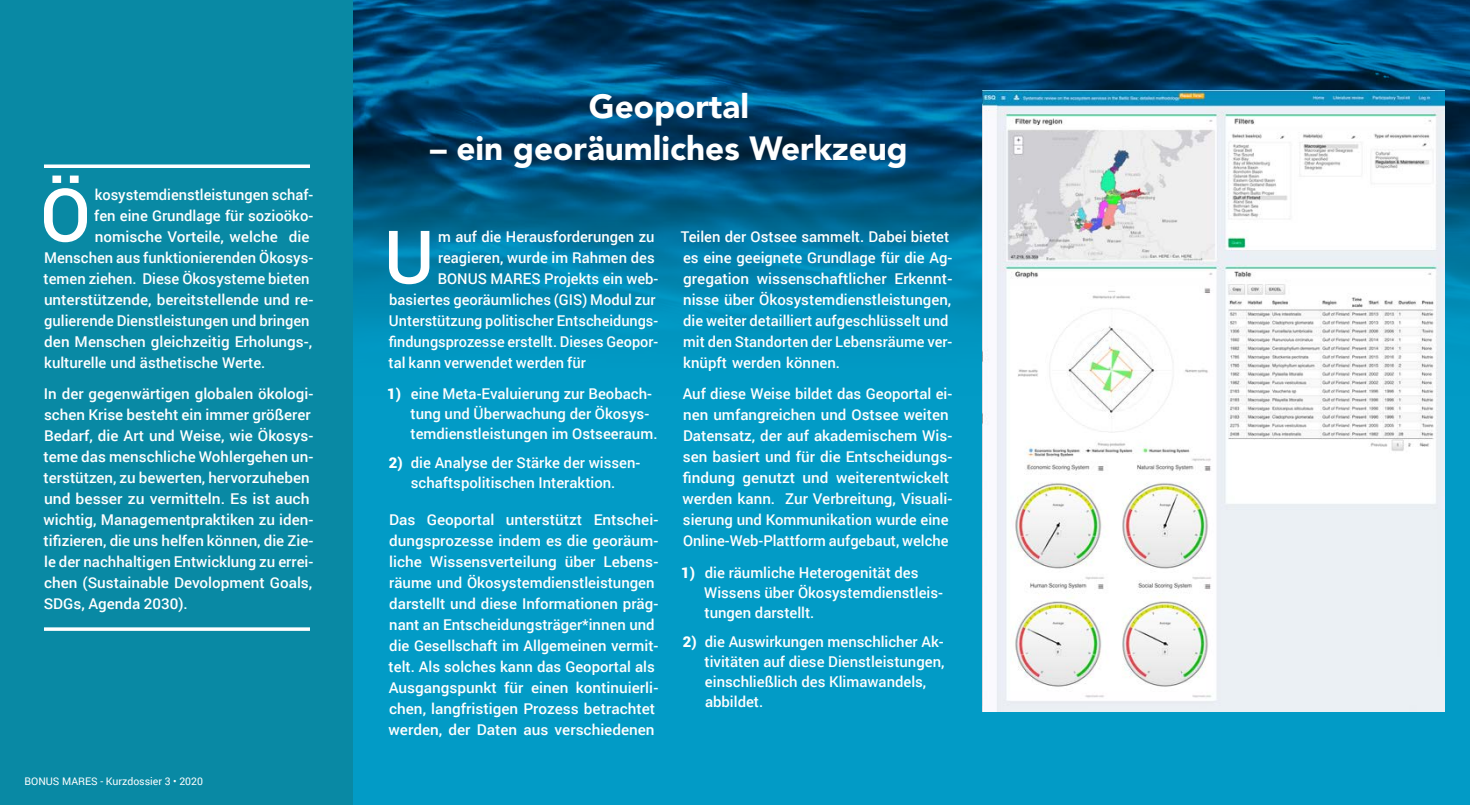
<style>
.page{position:relative;width:1470px;height:805px;background:#fff}
.page>*{position:absolute;margin:0;border:0;box-sizing:border-box;transform-origin:0 0}
.t1{font:500 73.94px "Roboto";color:#fff}
.t2{font:900 33.25px "Avenir";color:#fff}
.t3{font:500 14.88px/21px "Roboto";color:#fff}
.t4{font:500 14.88px "Roboto";color:#fff;scale:1.05 1}
.t5{font:900 14.88px "Roboto";color:#fff}
.t6{font:10.5px "Roboto";color:#fff}
</style>
<div class="page">
<div style="left:0;top:0;width:354px;height:805px;background:#0989a4"></div>
<div style="left:354px;top:0;width:1116px;height:805px;background:#029bc6"></div>
<img style="left:354px;top:0;width:1116px;height:395px">
<svg style="left:44px;top:164px;width:266px;height:4px"></svg>
<svg style="left:44px;top:627px;width:266px;height:4px"></svg>
<img style="left:983px;top:91px;width:462px;height:621px">
<h2 class="t2" style="left:589px;top:86px;width:162px">Geoportal</h2>
<h2 class="t2" style="left:430px;top:128px;width:479px">– ein georäumliches Werkzeug</h2>
<h1 class="t1" style="left:40px;top:163px;width:52px">Ö</h1>
<p class="t3" style="left:44px;top:267px;width:268px">temen ziehen. Diese Ökosysteme bieten</p>
<p class="t3" style="left:95px;top:183px;width:220px">kosystemdienstleistungen schaf-</p>
<p class="t3" style="left:94px;top:204px;width:221px">fen eine Grundlage für sozioöko-</p>
<p class="t3" style="left:95px;top:225px;width:185px">nomische Vorteile, welche</p>
<p class="t3" style="left:289px;top:225px;width:22px">die</p>
<p class="t3" style="left:44px;top:246px;width:271px">Menschen aus funktionierenden Ökosys-</p>
<p class="t3" style="left:44px;top:288px;width:271px">unterstützende, bereitstellende und re-</p>
<p class="t3" style="left:44px;top:330px;width:269px">den Menschen gleichzeitig Erholungs-, kulturelle und ästhetische Werte.</p>
<p class="t3" style="left:44px;top:309px;width:267px">gulierende Dienstleistungen und bringen</p>
<p class="t3" style="left:438px;top:225px;width:218px">m auf die Herausforderungen zu</p>
<h1 class="t1" style="left:384px;top:205px;width:51px">U</h1>
<p class="t3" style="left:438px;top:246px;width:218px">reagieren, wurde im Rahmen des</p>
<p class="t3" style="left:389px;top:288px;width:268px">basiertes georäumliches (GIS) Modul zur</p>
<p class="t3" style="left:438px;top:267px;width:222px">BONUS MARES Projekts ein web-</p>
<p class="t3" style="left:681px;top:225px;width:270px">Teilen der Ostsee sammelt. Dabei bietet</p>
<p class="t3" style="left:683px;top:246px;width:271px">es eine geeignete Grundlage für die Ag-</p>
<p class="t3" style="left:683px;top:267px;width:67px">gregation</p>
<p class="t3" style="left:757px;top:267px;width:131px">wissenschaftlicher</p>
<p class="t3" style="left:894px;top:267px;width:59px">Erkennt-</p>
<p class="t3" style="left:683px;top:288px;width:270px">nisse über Ökosystemdienstleistungen,</p>
<p class="t3" style="left:389px;top:309px;width:271px">Unterstützung politischer Entscheidungs-</p>
<p class="t3" style="left:389px;top:330px;width:271px">findungsprozesse erstellt. Dieses Geopor-</p>
<p class="t3" style="left:389px;top:351px;width:199px">tal kann verwendet werden für</p>
<p class="t3" style="left:683px;top:309px;width:267px">die weiter detailliert aufgeschlüsselt und</p>
<p class="t3" style="left:683px;top:351px;width:158px">knüpft werden können.</p>
<p class="t3" style="left:683px;top:330px;width:271px">mit den Standorten der Lebensräume ver-</p>
<p class="t3" style="left:44px;top:383px;width:271px">In der gegenwärtigen globalen ökologi-</p>
<p class="t5" style="left:387px;top:383px;width:15px">)1</p>
<p class="t3" style="left:411px;top:383px;width:243px">eine Meta-Evaluierung zur Beobach-</p>
<p class="t3" style="left:683px;top:383px;width:271px">Auf diese Weise bildet das Geoportal ei-</p>
<p class="t3" style="left:44px;top:404px;width:268px">schen Krise besteht ein immer größerer</p>
<p class="t3" style="left:411px;top:403px;width:240px">tung und Überwachung der Ökosys-</p>
<p class="t3" style="left:683px;top:404px;width:267px">nen umfangreichen und Ostsee weiten</p>
<p class="t3" style="left:44px;top:425px;width:271px">Bedarf, die Art und Weise, wie Ökosys-</p>
<p class="t3" style="left:411px;top:423px;width:248px">temdienstleistungen im Ostseeraum.</p>
<p class="t3" style="left:683px;top:425px;width:271px">Datensatz, der auf akademischem Wis-</p>
<p class="t3" style="left:44px;top:446px;width:271px">teme das menschliche Wohlergehen un-</p>
<p class="t3" style="left:44px;top:467px;width:268px">terstützen, zu bewerten, hervorzuheben</p>
<p class="t4" style="left:44px;top:488px;width:255px">und besser zu vermitteln. Es ist auch</p>
<p class="t3" style="left:44px;top:509px;width:271px">wichtig, Managementpraktiken zu iden-</p>
<p class="t3" style="left:44px;top:530px;width:271px">tifizieren, die uns helfen können, die Zie-</p>
<p class="t3" style="left:44px;top:551px;width:271px">le der nachhaltigen Entwicklung zu errei-</p>
<p class="t3" style="left:44px;top:572px;width:270px">chen (Sustainable Devolopment Goals,</p>
<p class="t3" style="left:44px;top:593px;width:146px">SDGs, Agenda 2030 .(</p>
<p class="t5" style="left:389px;top:452px;width:15px">)2</p>
<p class="t3" style="left:411px;top:452px;width:231px">die Analyse der Stärke der wissen-</p>
<p class="t3" style="left:411px;top:472px;width:206px">schaftspolitischen Interaktion.</p>
<p class="t3" style="left:389px;top:509px;width:28px">Das</p>
<p class="t3" style="left:427px;top:509px;width:69px">Geoportal</p>
<p class="t3" style="left:506px;top:509px;width:78px">unterstützt</p>
<p class="t3" style="left:594px;top:509px;width:66px">Entschei-</p>
<p class="t3" style="left:389px;top:530px;width:271px">dungsprozesse indem es die georäum-</p>
<p class="t3" style="left:389px;top:551px;width:34px">liche</p>
<p class="t3" style="left:430px;top:551px;width:128px">Wissensverteilung</p>
<p class="t3" style="left:565px;top:551px;width:32px">über</p>
<p class="t3" style="left:603px;top:551px;width:56px">Lebens-</p>
<p class="t3" style="left:389px;top:572px;width:267px">räume und Ökosystemdienstleistungen</p>
<p class="t3" style="left:389px;top:593px;width:271px">darstellt und diese Informationen präg-</p>
<p class="t3" style="left:389px;top:614px;width:267px">nant an Entscheidungsträger*innen und</p>
<p class="t3" style="left:389px;top:635px;width:271px">die Gesellschaft im Allgemeinen vermit-</p>
<p class="t3" style="left:389px;top:656px;width:268px">telt. Als solches kann das Geoportal als</p>
<p class="t3" style="left:504px;top:677px;width:21px">für</p>
<p class="t3" style="left:389px;top:677px;width:110px">Ausgangspunkt</p>
<p class="t3" style="left:389px;top:719px;width:268px">werden, der Daten aus verschiedenen</p>
<p class="t3" style="left:531px;top:677px;width:39px">einen</p>
<p class="t3" style="left:576px;top:677px;width:84px">kontinuierli-</p>
<p class="t3" style="left:389px;top:698px;width:268px">chen, langfristigen Prozess betrachtet</p>
<p class="t3" style="left:683px;top:446px;width:271px">sen basiert und für die Entscheidungs-</p>
<p class="t3" style="left:683px;top:467px;width:54px">findung</p>
<p class="t3" style="left:743px;top:467px;width:54px">genutzt</p>
<p class="t3" style="left:803px;top:467px;width:28px">und</p>
<p class="t3" style="left:836px;top:467px;width:115px">weiterentwickelt</p>
<p class="t3" style="left:683px;top:488px;width:94px">werden kann.</p>
<p class="t3" style="left:683px;top:524px;width:267px;line-height:31.5px;text-align:center">Online-Web-Plattform aufgebaut, welche die räumliche Heterogenität des</p>
<p class="t3" style="left:785px;top:488px;width:169px">Zur Verbreitung, Visuali-</p>
<p class="t3" style="left:683px;top:509px;width:267px">sierung und Kommunikation wurde eine</p>
<p class="t5" style="left:681px;top:562px;width:15px">)1</p>
<p class="t3" style="left:704px;top:581px;width:240px">Wissens über Ökosystemdienstleis-</p>
<p class="t5" style="left:683px;top:631px;width:15px">2)</p>
<p class="t3" style="left:705px;top:601px;width:111px">tungen darstellt.</p>
<p class="t3" style="left:705px;top:630px;width:240px">die Auswirkungen menschlicher Ak-</p>
<p class="t3" style="left:705px;top:650px;width:241px">tivitäten auf diese Dienstleistungen,</p>
<p class="t3" style="left:705px;top:671px;width:223px;line-height:20.1px">einschließlich des Klimawandels, abbildet.</p>
<p class="t6" style="left:24px;top:773px;width:180px">BONUS MARES - Kurzdossier •3 2020</p>
</div>
